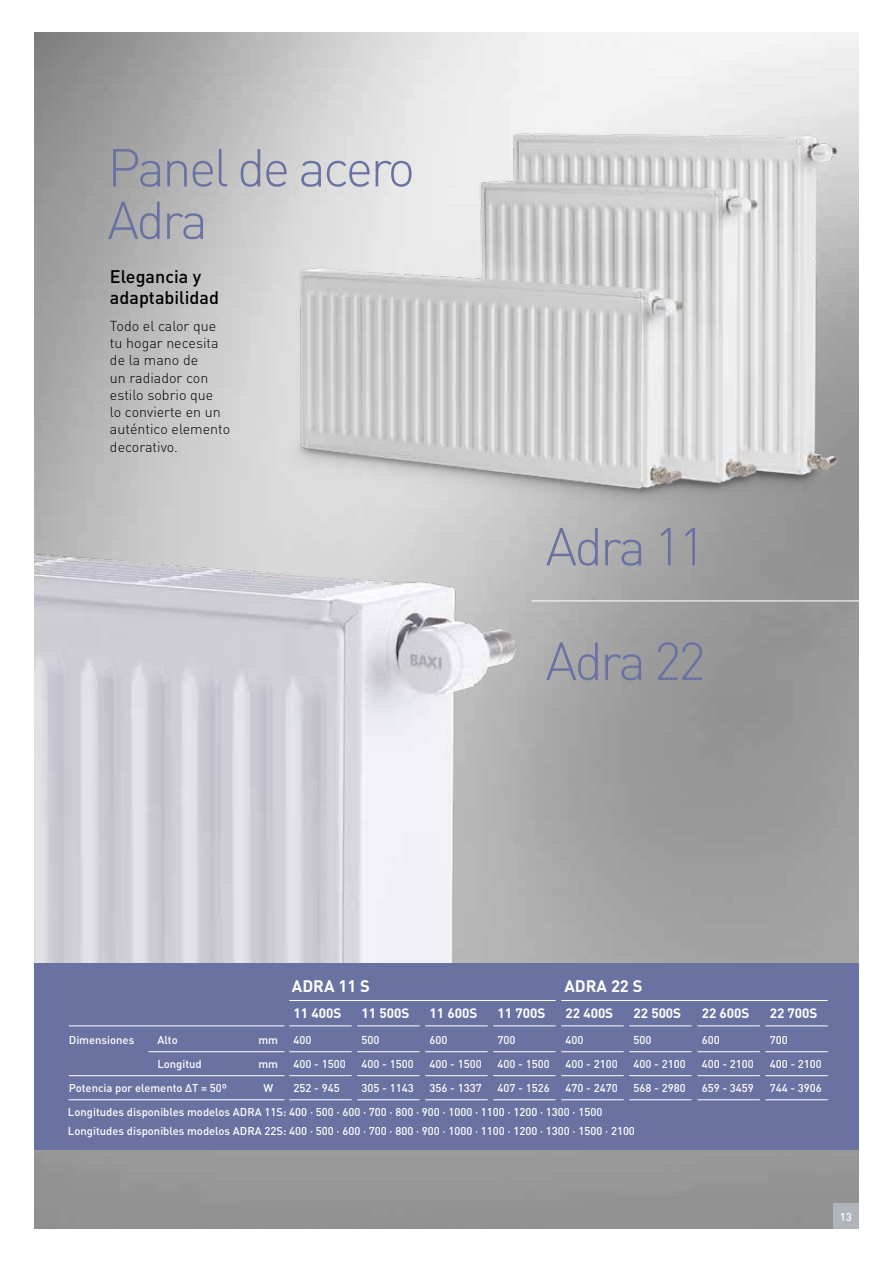
<style>
.page{position:relative;width:893px;height:1263px;background:#fff}
.page>*{position:absolute;margin:0;border:0;box-sizing:border-box;transform-origin:0 0}
.t1{font:300 52.5px/52.5px "DIN";letter-spacing:-.05em;color:#6a72a2}
.t2{font:500 18px/21.6px "DIN";color:#000}
.t3{font:700 16.5px "DIN";color:#fff}
.t4{font:300 14.25px/17.2px "DIN";color:#000}
.t5{font:700 13.5px "DIN";color:#fff}
.t6{font:500 11.25px/24px "DIN";color:#fff}
</style>
<div class="page">
<div style="left:34px;top:963px;width:825px;height:186px;background:#6a72a2"></div>
<hr style="left:69px;top:1025px;width:215px;height:1px;background:#fff">
<hr style="left:289px;top:1000px;width:267px;height:1px;background:#fff">
<hr style="left:561px;top:1000px;width:267px;height:1px;background:#fff">
<hr style="left:148px;top:1051px;width:136px;height:1px;background:#fff">
<hr style="left:69px;top:1075px;width:215px;height:1px;background:#fff">
<hr style="left:68px;top:1099px;width:216px;height:1px;background:#fff">
<hr style="left:289px;top:1025px;width:63px;height:1px;background:#fff">
<hr style="left:289px;top:1051px;width:63px;height:1px;background:#fff">
<hr style="left:289px;top:1075px;width:63px;height:1px;background:#fff">
<hr style="left:289px;top:1099px;width:63px;height:1px;background:#fff">
<hr style="left:357px;top:1025px;width:63px;height:1px;background:#fff">
<hr style="left:357px;top:1051px;width:63px;height:1px;background:#fff">
<hr style="left:357px;top:1075px;width:63px;height:1px;background:#fff">
<hr style="left:357px;top:1099px;width:63px;height:1px;background:#fff">
<hr style="left:425px;top:1025px;width:63px;height:1px;background:#fff">
<hr style="left:425px;top:1051px;width:63px;height:1px;background:#fff">
<hr style="left:425px;top:1075px;width:63px;height:1px;background:#fff">
<hr style="left:425px;top:1099px;width:63px;height:1px;background:#fff">
<hr style="left:493px;top:1025px;width:63px;height:1px;background:#fff">
<hr style="left:493px;top:1051px;width:63px;height:1px;background:#fff">
<hr style="left:493px;top:1075px;width:63px;height:1px;background:#fff">
<hr style="left:493px;top:1099px;width:63px;height:1px;background:#fff">
<hr style="left:561px;top:1025px;width:63px;height:1px;background:#fff">
<hr style="left:561px;top:1051px;width:63px;height:1px;background:#fff">
<hr style="left:561px;top:1075px;width:63px;height:1px;background:#fff">
<hr style="left:561px;top:1099px;width:63px;height:1px;background:#fff">
<hr style="left:697px;top:1025px;width:63px;height:1px;background:#fff">
<hr style="left:697px;top:1051px;width:63px;height:1px;background:#fff">
<hr style="left:697px;top:1075px;width:63px;height:1px;background:#fff">
<hr style="left:697px;top:1099px;width:63px;height:1px;background:#fff">
<hr style="left:629px;top:1025px;width:63px;height:1px;background:#fff">
<hr style="left:629px;top:1051px;width:63px;height:1px;background:#fff">
<hr style="left:629px;top:1075px;width:63px;height:1px;background:#fff">
<hr style="left:629px;top:1099px;width:63px;height:1px;background:#fff">
<hr style="left:765px;top:1025px;width:63px;height:1px;background:#fff">
<hr style="left:765px;top:1051px;width:63px;height:1px;background:#fff">
<hr style="left:765px;top:1075px;width:63px;height:1px;background:#fff">
<hr style="left:765px;top:1099px;width:63px;height:1px;background:#fff">
<img style="left:285px;top:126px;width:574px;height:383px">
<img style="left:34px;top:538px;width:592px;height:425px">
<hr style="left:531px;top:600px;width:341px;height:2px;background:#fff">
<div style="left:833px;top:1203px;width:26px;height:26px;background:#afb5bb"></div>
<h1 class="t1" style="left:107px;top:141px;width:309px">Panel de acero<br>Adra</h1>
<h2 class="t2" style="left:110px;top:265px;width:111px">Elegancia y adaptabilidad</h2>
<p class="t4" style="left:110px;top:317px;width:122px">Todo el calor que tu hogar necesita de la mano de<br>un radiador con estilo sobrio que<br>lo convierte en un auténtico elemento decorativo.</p>
<h1 class="t1" style="left:545px;top:520px;width:162px">Adra 11</h1>
<h1 class="t1" style="left:545px;top:634px;width:162px">Adra 22</h1>
<h3 class="t3" style="left:292px;top:975px;width:80px">ADRA 11 S</h3>
<h3 class="t3" style="left:564px;top:975px;width:80px">ADRA 22 S</h3>
<p class="t6" style="left:69px;top:1027px;width:67px">Dimensiones</p>
<p class="t6" style="left:157px;top:1027px;width:22px">Alto</p>
<p class="t6" style="left:157px;top:1051px;width:46px">Longitud</p>
<p class="t6" style="left:69px;top:1075px;width:160px">Potencia por elemento ∆T = 50º</p>
<p class="t6" style="left:258px;top:1027px;width:21px;text-align:center">mm mm<br>W</p>
<p class="t5" style="left:294px;top:1004px;width:49px">11 400S</p>
<p class="t6" style="left:294px;top:1027px;width:54px">400<br>400 - 1500<br>252 - 945</p>
<p class="t5" style="left:362px;top:1004px;width:49px">11 500S</p>
<p class="t6" style="left:362px;top:1027px;width:54px">500<br>400 - 1500<br>305 - 1143</p>
<p class="t5" style="left:430px;top:1004px;width:49px">11 600S</p>
<p class="t6" style="left:430px;top:1027px;width:54px">600<br>400 - 1500<br>356 - 1337</p>
<p class="t5" style="left:497px;top:1004px;width:49px">11 700S</p>
<p class="t6" style="left:497px;top:1027px;width:54px">700<br>400 - 1500<br>407 - 1526</p>
<p class="t5" style="left:565px;top:1004px;width:49px">22 400S</p>
<p class="t6" style="left:565px;top:1027px;width:54px">400<br>400 - 2100<br>470 - 2470</p>
<p class="t5" style="left:633px;top:1004px;width:49px">22 500S</p>
<p class="t6" style="left:633px;top:1027px;width:54px">500<br>400 - 2100<br>568 - 2980</p>
<p class="t6" style="left:68px;top:1101px;width:568px;line-height:19px">Longitudes disponibles modelos ADRA 11S: 400 · 500 · 600 · 700 · 800 · 900 · 1000 · 1100 · 1200 · 1300 · 1500<br>Longitudes disponibles modelos ADRA 22S: 400 · 500 · 600 · 700 · 800 · 900 · 1000 · 1100 · 1200 · 1300 · 1500 · 2100</p>
<p class="t5" style="left:702px;top:1004px;width:49px">22 600S</p>
<p class="t6" style="left:702px;top:1027px;width:54px">600<br>400 - 2100<br>659 - 3459</p>
<p class="t5" style="left:770px;top:1004px;width:49px">22 700S</p>
<p class="t6" style="left:770px;top:1027px;width:54px">700<br>400 - 2100<br>744 - 3906</p>
<p class="t6" style="left:840px;top:1204px;width:13px">13</p>
</div>
